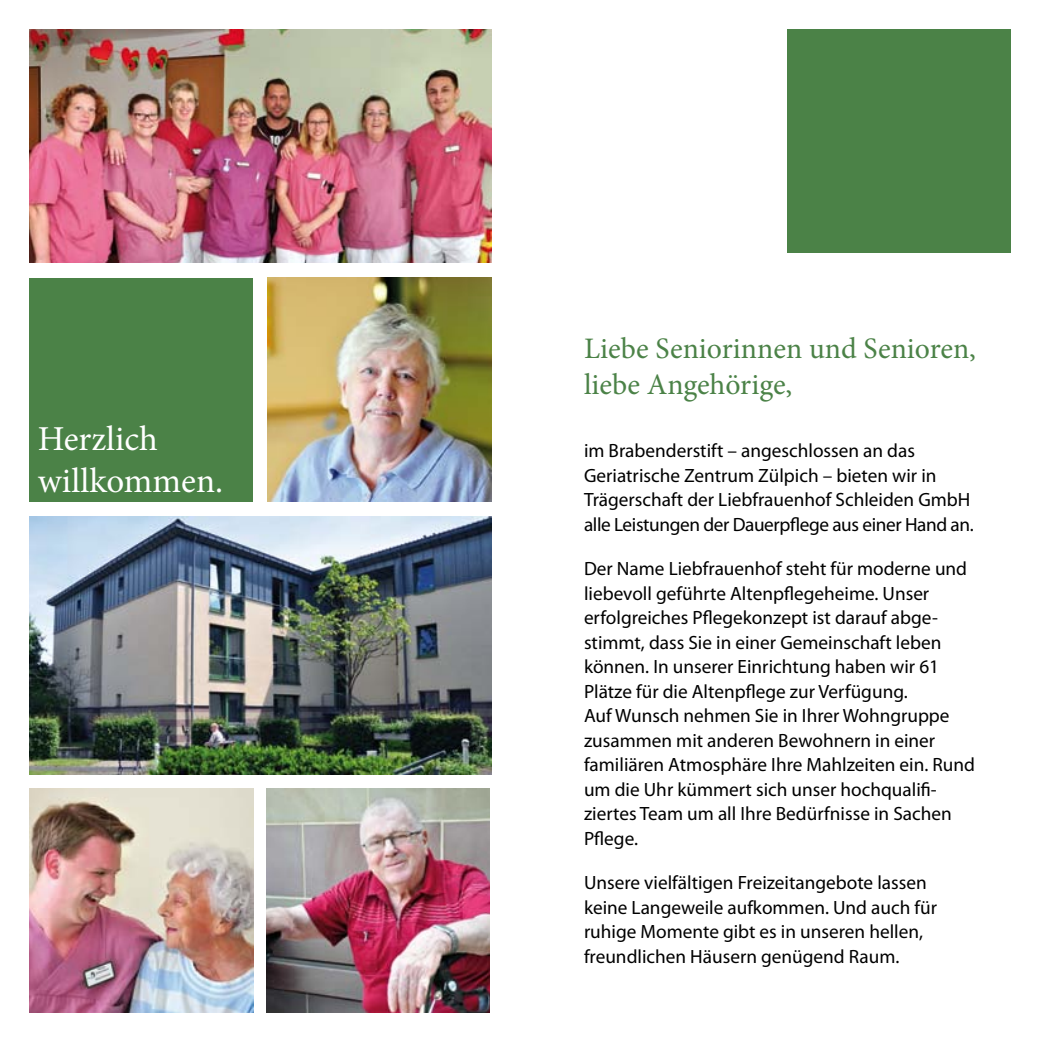
<style>
.page{position:relative;width:1042px;height:1042px;background:#fff}
.page>*{position:absolute;margin:0;border:0;box-sizing:border-box;transform-origin:0 0}
.t1{font:35px/42px "Minion Pro";color:#fff}
.t2{font:29.75px/35.7px "Minion Pro";color:#4b8247}
.t3{font:19.25px/24.5px "Myriad Pro";color:#000}
</style>
<div class="page">
<img style="left:30px;top:30px;width:461px;height:233px">
<div style="left:30px;top:278px;width:223px;height:223px;background:#4b8247"></div>
<img style="left:267px;top:789px;width:223px;height:223px">
<img style="left:268px;top:278px;width:223px;height:223px">
<img style="left:30px;top:789px;width:223px;height:223px">
<img style="left:30px;top:516px;width:461px;height:258px">
<div style="left:787px;top:30px;width:223px;height:223px;background:#4b8247"></div>
<h1 class="t1" style="left:38px;top:418px;width:187px">Herzlich willkommen.</h1>
<h2 class="t2" style="left:584px;top:331px;width:393px">Liebe Seniorinnen und Senioren, liebe Angehörige,</h2>
<p class="t3" style="left:584px;top:439px;width:391px">im Brabenderstift – angeschlossen an das Geriatrische Zentrum Zülpich – bieten wir in Trägerschaft der Liebfrauenhof Schleiden GmbH alle Leistungen der Dauerpflege aus einer Hand an.</p>
<p class="t3" style="left:584px;top:557px;width:392px">Der Name Liebfrauenhof steht für moderne und liebevoll geführte Altenpflegeheime. Unser erfolgreiches Pflegekonzept ist darauf abge&shy;stimmt, dass Sie in einer Gemeinschaft leben können. In unserer Einrichtung haben wir 61<br>Plätze für die Altenpflege zur Verfügung.<br>Auf Wunsch nehmen Sie in Ihrer Wohngruppe zusammen mit anderen Bewohnern in einer familiären Atmosphäre Ihre Mahlzeiten ein. Rund um die Uhr kümmert sich unser hochqualifi&shy;ziertes Team um all Ihre Bedürfnisse in Sachen Pflege.</p>
<p class="t3" style="left:584px;top:871px;width:354px">Unsere vielfältigen Freizeitangebote lassen keine Langeweile aufkommen. Und auch für ruhige Momente gibt es in unseren hellen, freundlichen Häusern genügend Raum.</p>
</div>
